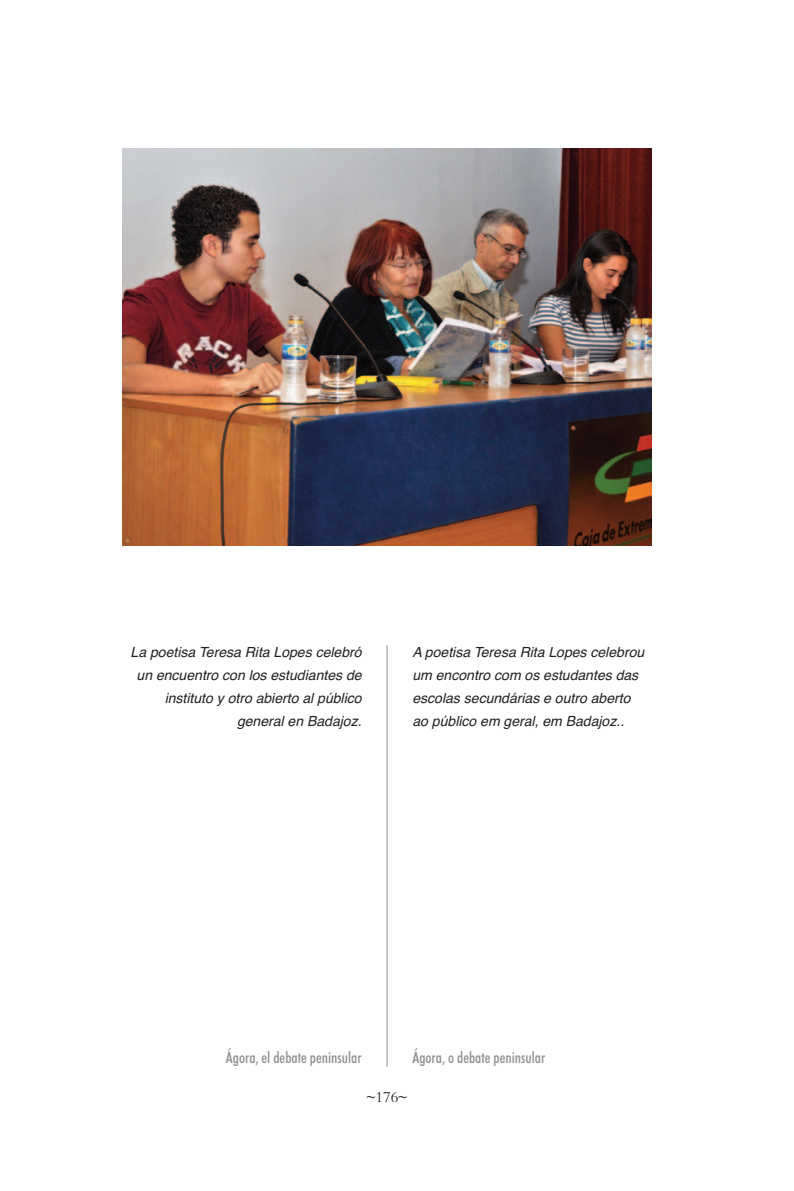
<style>
.page{position:relative;width:794px;height:1191px;background:#fff}
.page>*{position:absolute;margin:0;border:0;box-sizing:border-box;transform-origin:0 0}
.t1{font:500 condensed 15.75px "Futura BT";color:#908f8d}
.t2{font:15.75px "Bembo";color:#231f20}
.t3{font:italic 14px/23.1px "Helvetica";color:#231f20}
</style>
<div class="page">
<hr style="left:387px;top:645px;width:1px;height:422px;background:#908f8d">
<img style="left:123px;top:149px;width:528px;height:397px">
<p class="t3" style="left:131px;top:641px;width:232px;text-align:right">La poetisa Teresa Rita Lopes celebró un encuentro con los estudiantes de instituto y otro abierto al público general en Badajoz.</p>
<p class="t3" style="left:412px;top:641px;width:233px">A poetisa Teresa Rita Lopes celebrou um encontro com os estudantes das escolas secundárias e outro aberto ao público em geral, em Badajoz..</p>
<p class="t1" style="left:226px;top:1051px;width:137px">Ágora, el debate peninsular</p>
<p class="t1" style="left:412px;top:1051px;width:134px">Ágora, o debate peninsular</p>
<p class="t2" style="left:367px;top:1091px;width:42px">~176~</p>
</div>
